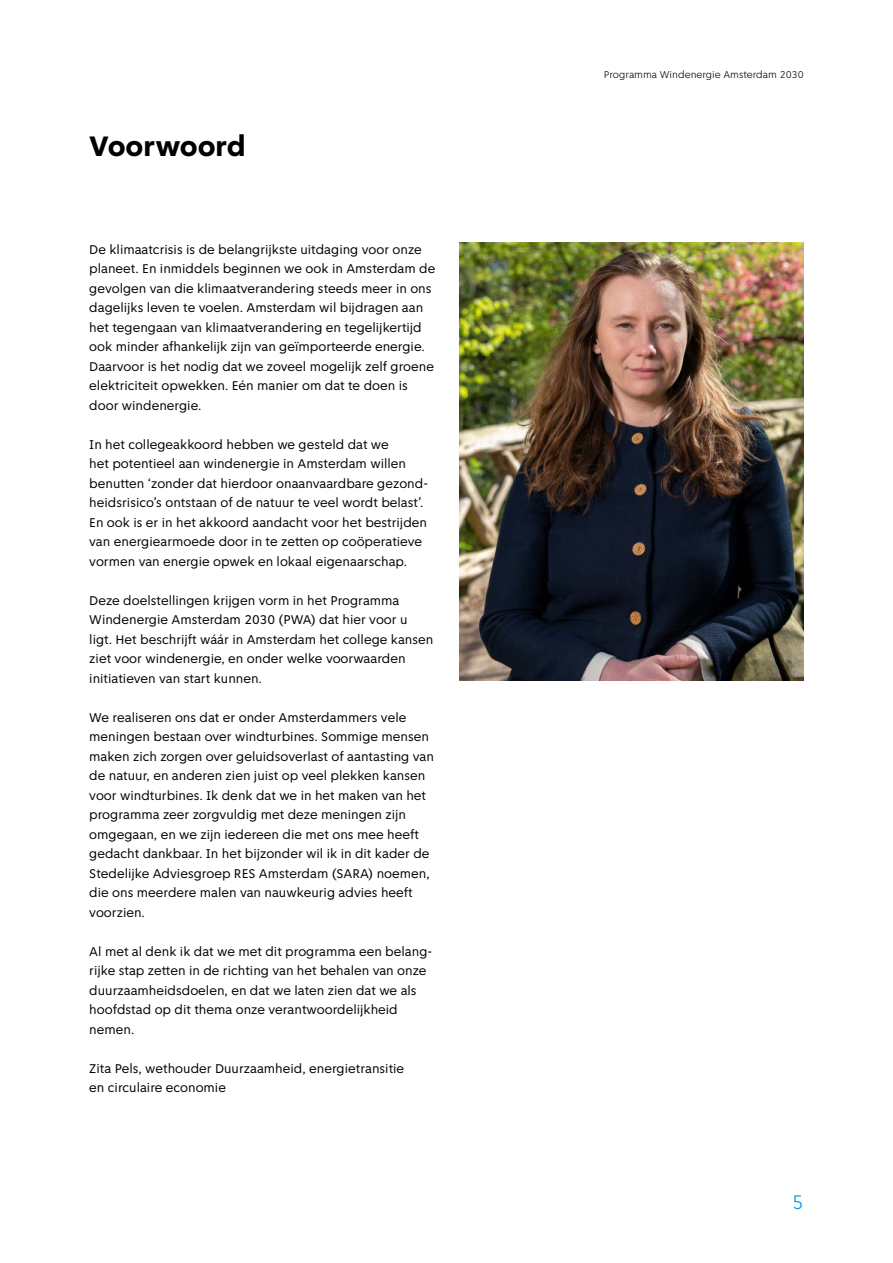
<style>
.page{position:relative;width:893px;height:1263px;background:#fff}
.page>*{position:absolute;margin:0;border:0;box-sizing:border-box;transform-origin:0 0}
.kop_1{font:800 30px "Amsterdam Sans";color:#000}
.t1{font:300 21px "Amsterdam Sans";color:#009de6}
.plat{font:13.5px/19.5px "Amsterdam Sans";color:#000}
.t2{font:300 10.5px "Amsterdam Sans";color:#000}
</style>
<div class="page">
<img style="left:459px;top:242px;width:345px;height:438px">
<h2 class="kop_1" style="left:89px;top:128px;width:158px">Voorwoord</h2>
<p class="plat" style="left:89px;top:239px;width:348px">De klimaatcrisis is de belangrijkste uitdaging voor onze planeet. En inmiddels beginnen we ook in Amsterdam de gevolgen van die klimaatverandering steeds meer in ons dagelijks leven te voelen. Amsterdam wil bijdragen aan het tegengaan van klimaatverandering en tegelijkertijd ook minder afhankelijk zijn van geïmporteerde energie.<br>Daarvoor is het nodig dat we zoveel mogelijk zelf groene elektriciteit opwekken. Eén manier om dat te doen is door windenergie.</p>
<p class="plat" style="left:89px;top:434px;width:340px">In het collegeakkoord hebben we gesteld dat we<br>het potentieel aan windenergie in Amsterdam willen benutten ‘zonder dat hierdoor onaanvaardbare gezond&shy;heidsrisico’s ontstaan of de natuur te veel wordt belast’.<br>En ook is er in het akkoord aandacht voor het bestrijden van energiearmoede door in te zetten op coöperatieve vormen van energie opwek en lokaal eigenaarschap.</p>
<p class="plat" style="left:89px;top:590px;width:346px">Deze doelstellingen krijgen vorm in het Programma Windenergie Amsterdam 2030 (PWA) dat hier voor u ligt. Het beschrijft wáár in Amsterdam het college kansen ziet voor windenergie, en onder welke voorwaarden initiatieven van start kunnen.</p>
<p class="plat" style="left:89px;top:707px;width:346px">We realiseren ons dat er onder Amsterdammers vele meningen bestaan over windturbines. Sommige mensen maken zich zorgen over geluidsoverlast of aantasting van de natuur, en anderen zien juist op veel plekken kansen voor windturbines. Ik denk dat we in het maken van het programma zeer zorgvuldig met deze meningen zijn omgegaan, en we zijn iedereen die met ons mee heeft gedacht dankbaar. In het bijzonder wil ik in dit kader de Stedelijke Adviesgroep RES Amsterdam (SARA) noemen, die ons meerdere malen van nauwkeurig advies heeft voorzien.</p>
<p class="plat" style="left:89px;top:941px;width:344px">Al met al denk ik dat we met dit programma een belang&shy;rijke stap zetten in de richting van het behalen van onze duurzaamheidsdoelen, en dat we laten zien dat we als hoofdstad op dit thema onze verantwoordelijkheid nemen.</p>
<p class="plat" style="left:89px;top:1058px;width:316px">Zita Pels, wethouder Duurzaamheid, energietransitie en circulaire economie</p>
<p class="t2" style="left:604px;top:68px;width:201px">Programma Windenergie Amsterdam 2030</p>
<h2 class="t1" style="left:792px;top:1190px;width:14px">5</h2>
</div>
